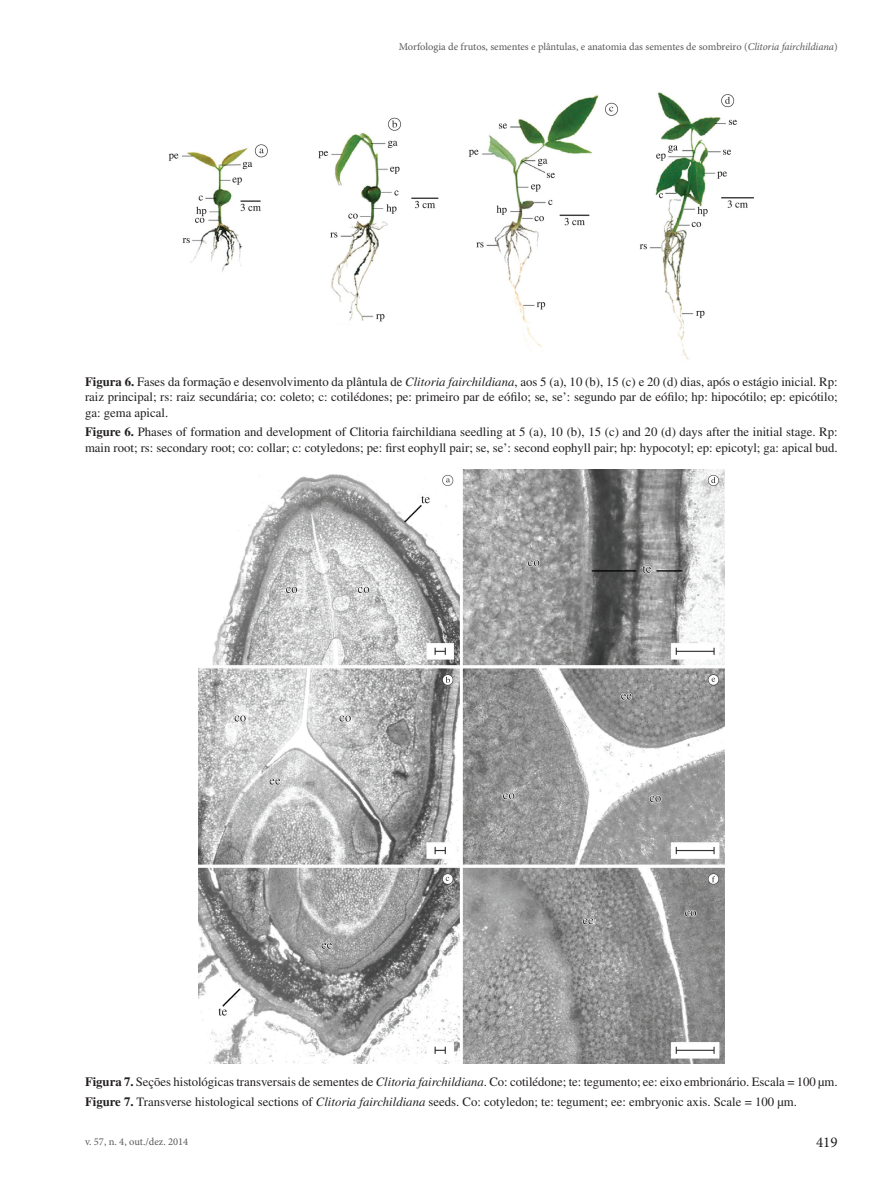
<style>
.page{position:relative;width:893px;height:1191px;background:#fff}
.page>*{position:absolute;margin:0;border:0;box-sizing:border-box;transform-origin:0 0}
.t1{font:15px "Minion Pro";color:#231f20}
.t2{font:12.75px/15.3px "Times";color:#231f20}
.t3{font:10.5px "Minion Pro";color:#57585a}
.s1{font-style:italic}
.s2{font-weight:700}
</style>
<div class="page">
<img style="left:168px;top:92px;width:586px;height:268px">
<img style="left:198px;top:470px;width:526px;height:593px">
<p class="t3" style="left:399px;top:40px;width:440px">Morfologia de frutos, sementes e plântulas, e anatomia das sementes de sombreiro (<span class="s1">Clitoria fairchildiana</span>)</p>
<p class="t2" style="left:85px;top:374px;width:754px;text-align:justify"><span class="s2">Figura 6.</span> Fases da formação e desenvolvimento da plântula de <span class="s1">Clitoria fairchildiana</span>, aos 5 (a), 10 (b), 15 (c) e 20 (d) dias, após o estágio inicial. Rp: raiz principal; rs: raiz secundária; co: coleto; c: cotilédones; pe: primeiro par de eófilo; se, se’: segundo par de eófilo; hp: hipocótilo; ep: epicótilo; ga: gema apical.</p>
<p class="t2" style="left:85px;top:424px;width:754px"><span class="s2">Figure 6.</span> Phases of formation and development of Clitoria fairchildiana seedling at 5 (a), 10 (b), 15 (c) and 20 (d) days after the initial stage. Rp: main root; rs: secondary root; co: collar; c: cotyledons; pe: first eophyll pair; se, se’: second eophyll pair; hp: hypocotyl; ep: epicotyl; ga: apical bud.</p>
<p class="t2" style="left:85px;top:1072px;width:754px;line-height:19.5px"><span class="s2">Figura 7.</span> Seções histológicas transversais de sementes de <span class="s1">Clitoria fairchildiana</span>. Co: cotilédone; te: tegumento; ee: eixo embrionário. Escala = 100 µm.<br><span class="s2">Figure 7.</span> Transverse histological sections of <span class="s1">Clitoria fairchildiana</span> seeds. Co: cotyledon; te: tegument; ee: embryonic axis. Scale = 100 µm.</p>
<p class="t3" style="left:85px;top:1135px;width:105px">v. 57, n. 4, out./dez. 2014</p>
<p class="t1" style="left:816px;top:1131px;width:23px">419</p>
</div>
